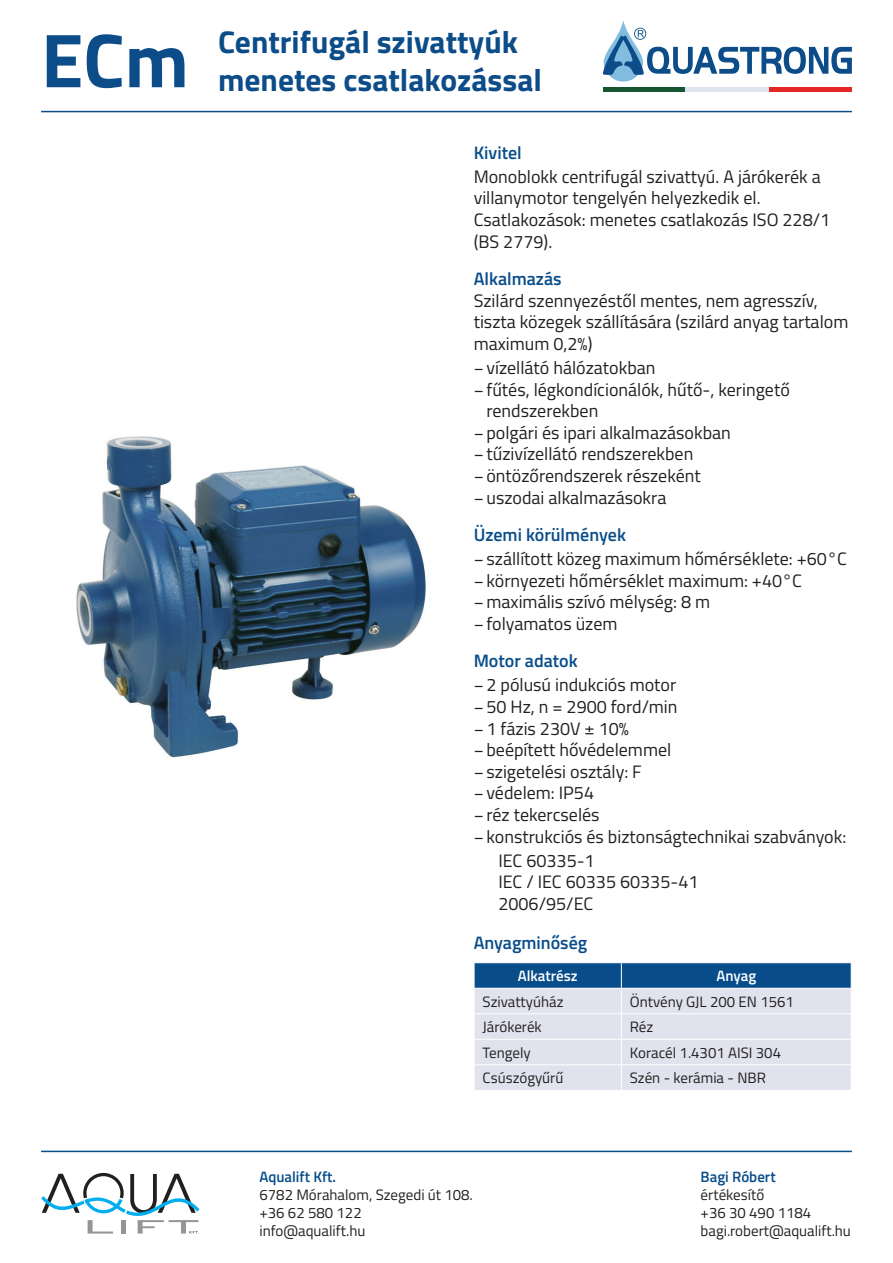
<style>
.page{position:relative;width:893px;height:1263px;background:#fff}
.page>*{position:absolute;margin:0;border:0;box-sizing:border-box;transform-origin:0 0}
.t1{font:700 76.5px "Titillium";color:#0b4c89}
.t2{font:700 31.5px/37.8px "Titillium";color:#0b4c89}
.t3{font:18px/21.6px "Titillium";color:#231f20}
.t4{font:600 18px "Titillium";color:#084d8a}
.t5{font:15px/18px "Titillium";color:#231f20}
.t6{font:600 15px "Titillium";color:#084d8a}
.t7{font:600 15px "Titillium";color:#fff}
.s1{font-family:"Titillium Web"}
</style>
<div class="page">
<svg style="left:603px;top:21px;width:249px;height:61px"></svg>
<hr style="left:603px;top:87px;width:83px;height:4px;background:#175632">
<hr style="left:686px;top:87px;width:83px;height:4px;background:#dce4ed">
<hr style="left:769px;top:87px;width:83px;height:4px;background:#e22725">
<svg style="left:41px;top:1173px;width:159px;height:61px"></svg>
<hr style="left:41px;top:111px;width:811px;height:1px;background:#084d8a">
<hr style="left:41px;top:1151px;width:811px;height:1px;background:#084d8a">
<svg style="left:474px;top:963px;width:378px;height:127px;background:#b8c6da"></svg>
<img style="left:76px;top:436px;width:350px;height:322px">
<h1 class="t1" style="left:41px;top:2px;width:149px">ECm</h1>
<h2 class="t2" style="left:218px;top:22px;width:325px">Centrifugál szivattyúk menetes csatlakozással</h2>
<p class="t4" style="left:474px;top:139px;width:50px">Kivitel</p>
<p class="t3" style="left:474px;top:165px;width:358px">Monoblokk centrifugál szivattyú. A járókerék a villanymotor tengelyén helyezkedik el.<br>Csatlakozások: menetes csatlakozás ISO 228/1 (BS 2779).</p>
<p class="t4" style="left:474px;top:265px;width:89px">Alkalmazás</p>
<p class="t3" style="left:474px;top:289px;width:376px">Szilárd szennyezéstől mentes, nem agresszív, tiszta közegek szállítására (szilárd anyag tartalom maximum 0,2%)</p>
<p class="t3" style="left:474px;top:356px;width:183px">− vízellátó hálózatokban</p>
<p class="t3" style="left:474px;top:378px;width:318px">− fűtés, légkondícionálók, hűtő-, keringető</p>
<p class="t3" style="left:486px;top:399px;width:113px">rendszerekben</p>
<p class="t3" style="left:474px;top:421px;width:259px">− polgári és ipari alkalmazásokban</p>
<p class="t3" style="left:474px;top:442px;width:221px">− tűzivízellátó rendszerekben</p>
<p class="t3" style="left:474px;top:464px;width:229px">− öntözőrendszerek részeként</p>
<p class="t3" style="left:474px;top:486px;width:194px">− uszodai alkalmazásokra</p>
<p class="t4" style="left:474px;top:521px;width:154px">Üzemi körülmények</p>
<p class="t3" style="left:474px;top:547px;width:375px">− szállított közeg maximum hőmérséklete: +60°C − környezeti hőmérséklet maximum: +40°C<br>− maximális szívó mélység: 8 m<br>− folyamatos üzem</p>
<p class="t4" style="left:474px;top:647px;width:106px">Motor adatok</p>
<p class="t3" style="left:474px;top:673px;width:374px">− 2 pólusú indukciós motor<br>− 50 Hz, n = 2900 ford/min<br>− 1 fázis 230V <span class="s1">±</span> 10%<br>− beépített hővédelemmel<br>− szigetelési osztály: F<br>− védelem: IP54<br>− réz tekercselés<br>− konstrukciós és biztonságtechnikai szabványok:</p>
<p class="t3" style="left:498px;top:848px;width:202px">IEC 60335-1<br>IEC / IEC 60335 60335-41<br>2006/95/EC</p>
<p class="t4" style="left:474px;top:929px;width:115px">Anyagminőség</p>
<p class="t7" style="left:518px;top:964px;width:62px">Alkatrész</p>
<p class="t7" style="left:716px;top:964px;width:41px">Anyag</p>
<p class="t5" style="left:483px;top:992px;width:82px">Szivattyúház</p>
<p class="t5" style="left:630px;top:992px;width:166px">Öntvény GJL 200 EN 1561</p>
<p class="t5" style="left:483px;top:1017px;width:61px">Járókerék</p>
<p class="t5" style="left:630px;top:1017px;width:25px">Réz</p>
<p class="t5" style="left:483px;top:1043px;width:50px">Tengely</p>
<p class="t5" style="left:630px;top:1043px;width:153px">Koracél 1.4301 AISI 304</p>
<p class="t5" style="left:483px;top:1068px;width:82px">Csúszógyűrű</p>
<p class="t5" style="left:630px;top:1068px;width:138px">Szén - kerámia - NBR</p>
<p class="t6" style="left:259px;top:1165px;width:78px">Aqualift Kft.</p>
<p class="t5" style="left:259px;top:1185px;width:215px">6782 Mórahalom, Szegedi út 108. +36 62 580 122<br>info@aqualift.hu</p>
<p class="t6" style="left:701px;top:1165px;width:77px">Bagi Róbert</p>
<p class="t5" style="left:701px;top:1185px;width:152px">értékesítő<br>+36 30 490 1184 bagi.robert@aqualift.hu</p>
</div>
